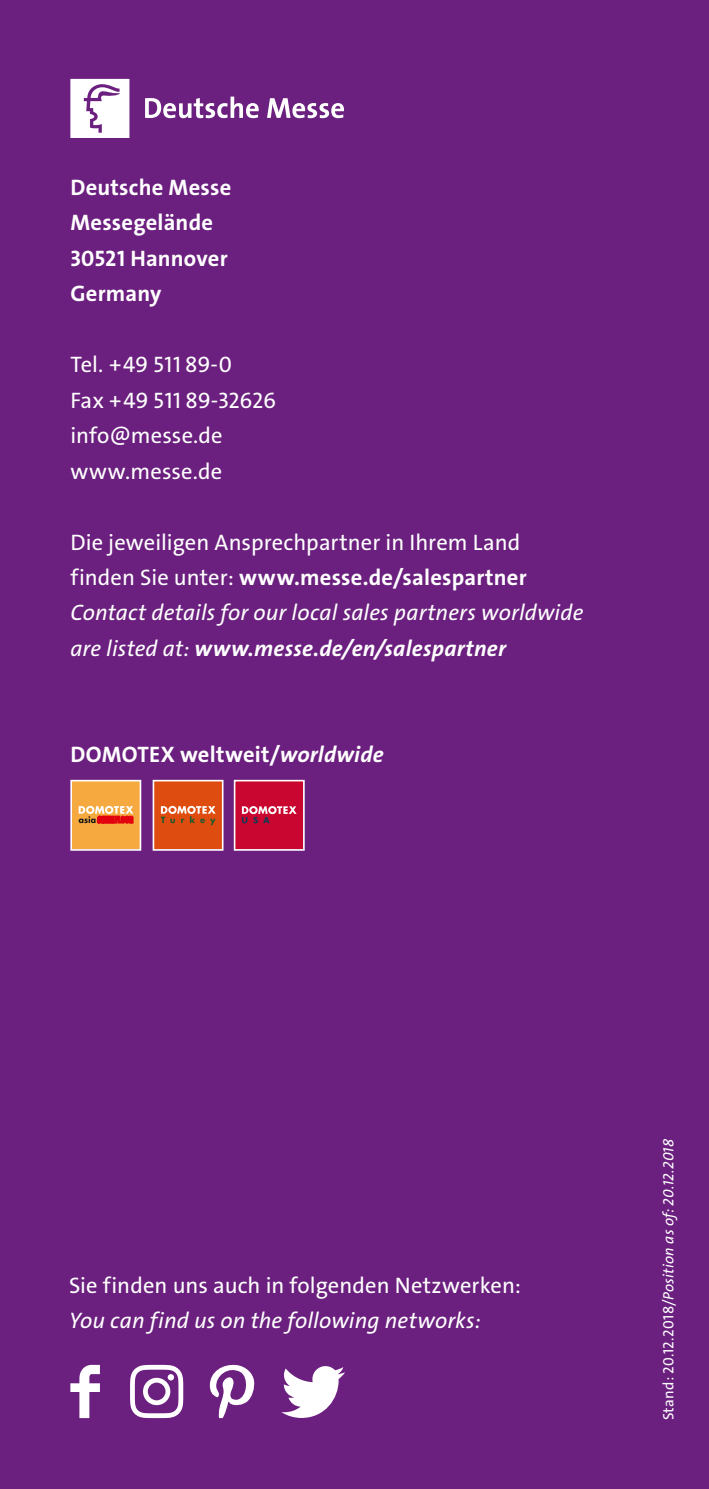
<style>
.page{position:relative;width:709px;height:1489px;background:#fff}
.page>*{position:absolute;margin:0;border:0;box-sizing:border-box;transform-origin:0 0}
.t1{font:22.5px/35.5px "The Sans LP5 Plain";letter-spacing:.005em;color:#fff}
.t2{font:22.5px/35.5px "The Sans LP7 Bld";letter-spacing:.01em;color:#fff}
.t3{font:22.5px "The Sans LP5 Plain IT";letter-spacing:.005em;color:#fff}
.t4{font:22.5px "The Sans LP7 Bld IT";letter-spacing:.01em;color:#fff}
.t5{font:15px "The Sans LP5 Plain IT";letter-spacing:.015em;color:#fff}
.s1{font-family:"The Sans LP5 Plain"}
.s2{font-family:"The Sans LP5 Plain IT"}
.s3{font-family:"The Sans LP7 Bld IT"}
</style>
<div class="page">
<div style="left:0;top:0;width:709px;height:1488px;background:#6b1f7e"></div>
<svg style="left:70px;top:779px;width:72px;height:72px;background:#efa557"></svg>
<svg style="left:152px;top:779px;width:72px;height:72px;background:#dc6232"></svg>
<svg style="left:233px;top:779px;width:72px;height:72px;background:#ca284e"></svg>
<svg style="left:70px;top:1364px;width:30px;height:53px"></svg>
<svg style="left:130px;top:1364px;width:53px;height:53px"></svg>
<svg style="left:168px;top:1373px;width:6px;height:7px"></svg>
<svg style="left:210px;top:1364px;width:45px;height:53px"></svg>
<svg style="left:281px;top:1366px;width:64px;height:51px"></svg>
<svg style="left:145px;top:97px;width:114px;height:21px"></svg>
<svg style="left:267px;top:98px;width:77px;height:20px"></svg>
<svg style="left:70px;top:79px;width:59px;height:59px;background:#ece2ee"></svg>
<p class="t2" style="left:70px;top:170px;width:162px">Deutsche Messe<br>Messegelände<br>30521 Hannover<br>Germany</p>
<p class="t1" style="left:70px;top:347px;width:207px">Tel. +49 511 89-0<br>Fax +49 511 89-32626 info@messe.de www.messe.de</p>
<p class="t1" style="left:70px;top:524px;width:451px">Die jeweiligen Ansprechpartner in Ihrem Land</p>
<p class="t2" style="left:70px;top:560px;width:458px"><span class="s1">finden Sie unter:</span> www.messe.de/salespartner</p>
<p class="t3" style="left:70px;top:598px;width:514px">Contact details for our local sales partners worldwide</p>
<p class="t4" style="left:70px;top:634px;width:437px"><span class="s2">are listed at:</span> www.messe.de/en/salespartner</p>
<p class="t2" style="left:70px;top:737px;width:315px">DOMOTEX weltweit/<span class="s3">worldwide</span></p>
<p class="t1" style="left:69px;top:1267px;width:453px">Sie finden uns auch in folgenden Netzwerken:</p>
<p class="t3" style="left:69px;top:1306px;width:413px">You can find us on the following networks:</p>
<p class="t5" style="left:659px;top:1419px;width:282px;rotate:-90deg"><span class="s1">Stand: 20.12.2018/</span>Position as of: 20.12.2018</p>
</div>
